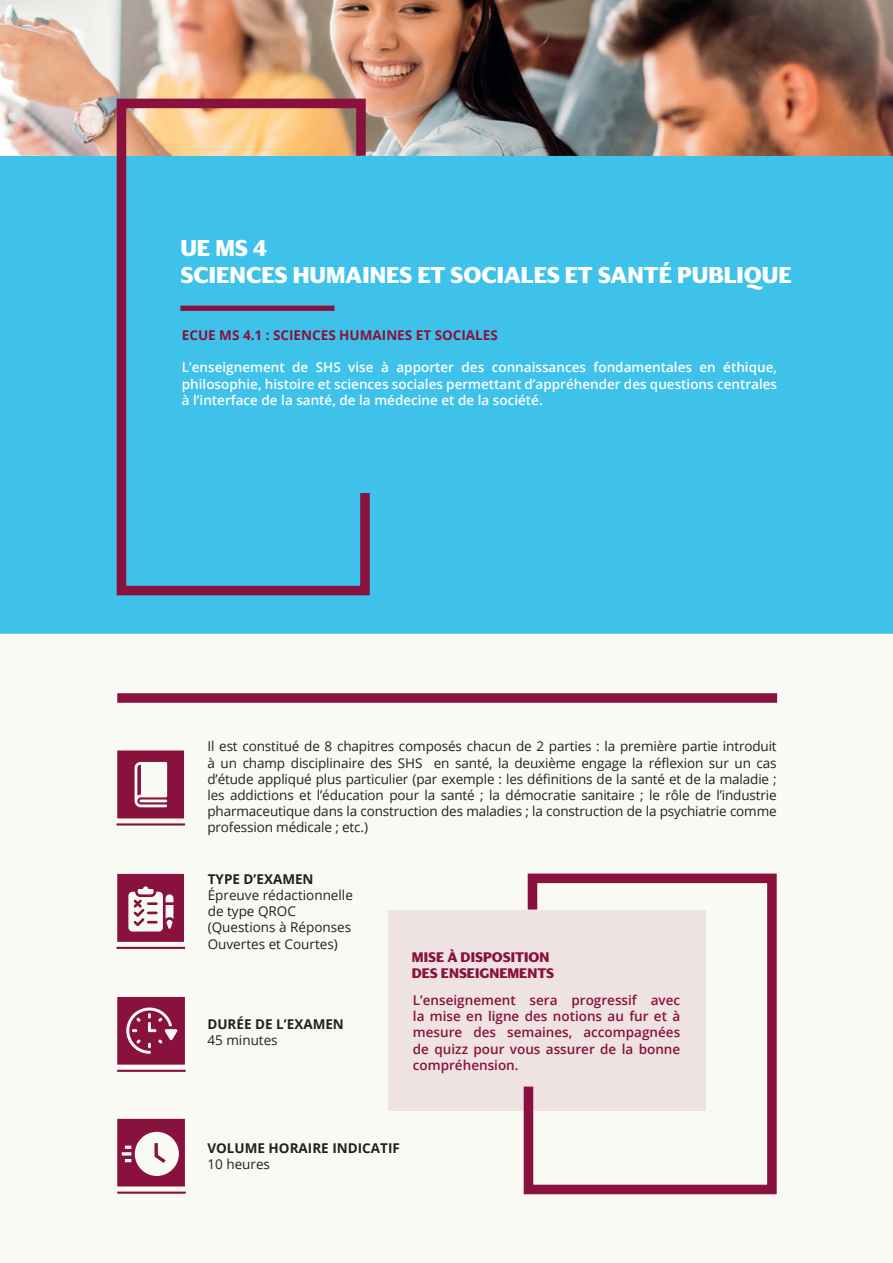
<style>
.page{position:relative;width:893px;height:1263px;background:#fff}
.page>*{position:absolute;margin:0;border:0;box-sizing:border-box;transform-origin:0 0}
.t1{font:700 22.2px/26.7px "Darby Sans Universite Paris";color:#fff}
.t2{font:13.5px/16.2px "Open Sans";color:#231f20;text-align:justify}
.t3{font:600 13.5px/16.2px "Open Sans";color:#fff;text-align:justify}
.t4{font:600 13.5px/16.2px "Open Sans";color:#89113d;text-align:justify}
.t5{font:700 13.5px "Open Sans";color:#231f20}
.t6{font:700 13.5px "Open Sans";color:#89113d}
.t7{font:700 13.5px/16.2px "Darby Sans Universite Paris";color:#89113d}
</style>
<div class="page">
<img style="left:0;top:0;width:893px;height:156px">
<div style="left:0;top:156px;width:893px;height:478px;background:#3fc2ea"></div>
<svg style="left:112px;top:94px;width:262px;height:502px"></svg>
<div style="left:180px;top:306px;width:154px;height:5px;background:#89113d"></div>
<div style="left:0;top:634px;width:893px;height:628px;background:#fafaf5"></div>
<hr style="left:892px;top:632px;width:1px;height:631px;background:#eceed7">
<div style="left:117px;top:693px;width:660px;height:10px;background:#89113d"></div>
<hr style="left:116px;top:823px;width:69px;height:2px;background:#89113d">
<hr style="left:116px;top:947px;width:69px;height:2px;background:#89113d">
<hr style="left:117px;top:1191px;width:69px;height:3px;background:#89113d">
<hr style="left:117px;top:1070px;width:69px;height:2px;background:#89113d">
<svg style="left:117px;top:1119px;width:68px;height:67px"></svg>
<svg style="left:117px;top:997px;width:68px;height:67px;background:#962c52"></svg>
<div style="left:388px;top:910px;width:318px;height:200px;background:#eee3e2"></div>
<svg style="left:519px;top:873px;width:258px;height:322px"></svg>
<svg style="left:117px;top:750px;width:67px;height:68px"></svg>
<svg style="left:117px;top:874px;width:67px;height:68px"></svg>
<h1 class="t1" style="left:180px;top:234px;width:613px">UE MS 4<br>SCIENCES HUMAINES ET SOCIALES ET SANTÉ PUBLIQUE</h1>
<p class="t6" style="left:182px;top:325px;width:318px">ECUE MS 4.1 : SCIENCES HUMAINES ET SOCIALES</p>
<p class="t3" style="left:182px;top:359px;width:597px">L’enseignement de SHS vise à apporter des connaissances fondamentales en éthique, philosophie, histoire et sciences sociales permettant d’appréhender des questions centrales à l’interface de la santé, de la médecine et de la société.</p>
<p class="t2" style="left:207px;top:738px;width:571px">Il est constitué de 8 chapitres composés chacun de 2 parties : la première partie introduit à un champ disciplinaire des SHS en santé, la deuxième engage la réflexion sur un cas d’étude appliqué plus particulier (par exemple : les définitions de la santé et de la maladie ; les addictions et l’éducation pour la santé ; la démocratie sanitaire ; le rôle de l’industrie pharmaceutique dans la construction des maladies ; la construction de la psychiatrie comme profession médicale ; etc.)</p>
<p class="t5" style="left:208px;top:869px;width:107px">TYPE D’EXAMEN</p>
<p class="t2" style="left:208px;top:886px;width:147px;text-align:left">Épreuve rédactionnelle de type QROC (Questions à Réponses<br>Ouvertes et Courtes)</p>
<p class="t5" style="left:207px;top:1015px;width:138px">DURÉE DE L’EXAMEN</p>
<p class="t2" style="left:207px;top:1032px;width:72px">45 minutes</p>
<p class="t7" style="left:412px;top:948px;width:144px">MISE À DISPOSITION<br>DES ENSEIGNEMENTS</p>
<p class="t4" style="left:413px;top:992px;width:269px">L’enseignement sera progressif avec la mise en ligne des notions au fur et à mesure des semaines, accompagnées de quizz pour vous assurer de la bonne compréhension.</p>
<p class="t5" style="left:207px;top:1139px;width:194px">VOLUME HORAIRE INDICATIF</p>
<p class="t2" style="left:207px;top:1156px;width:64px">10 heures</p>
</div>
